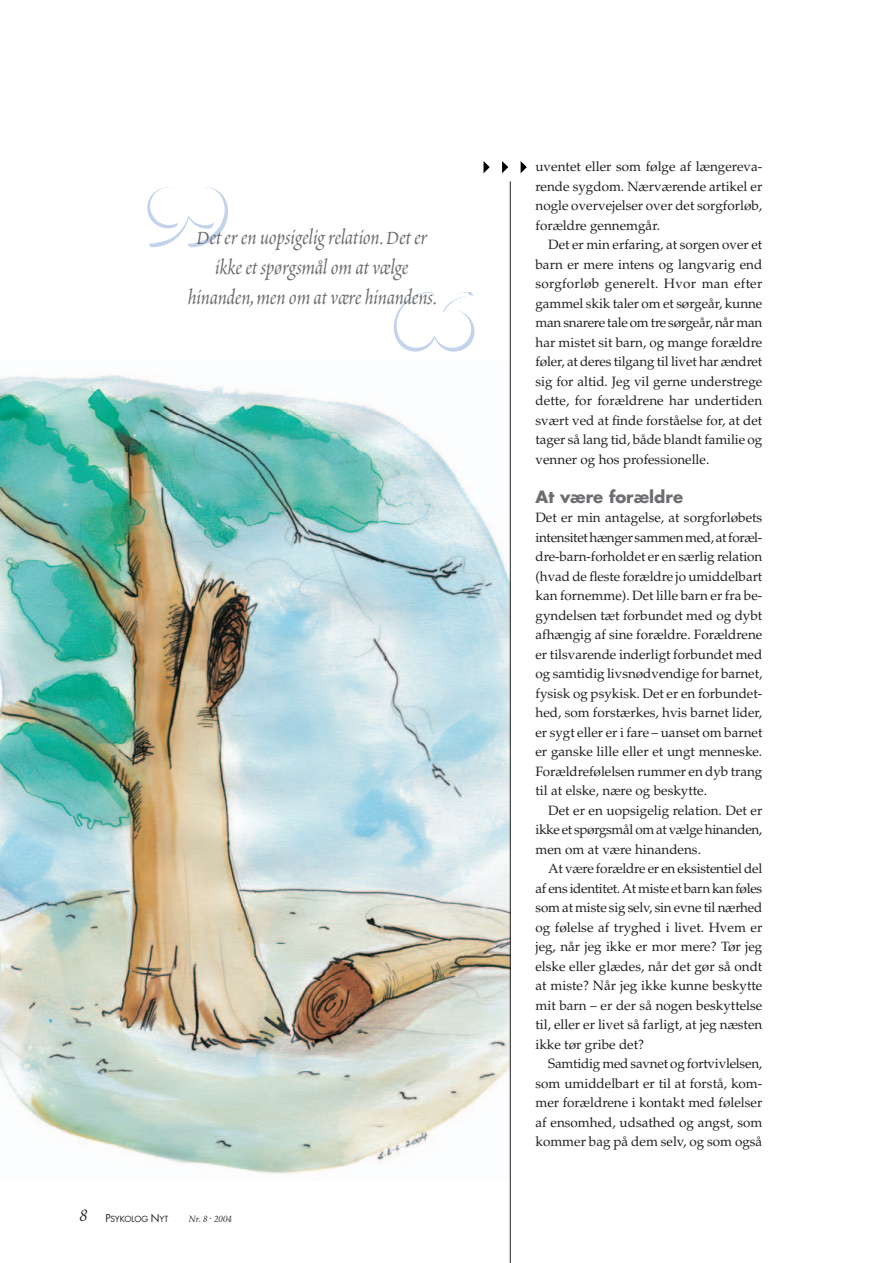
<style>
.page{position:relative;width:893px;height:1263px;background:#fff}
.page>*{position:absolute;margin:0;border:0;box-sizing:border-box;transform-origin:0 0}
.t1{font:24px/30px "Poetica Chancery I";color:#6d6e71;text-align:center}
.t2{font:700 16.5px "Futura";color:#6d6e71}
.t3{font:13.5px/19.5px "Palatino";color:#231f20;text-align:justify}
.t4{font:italic 9px "Palatino";color:#231f20}
.t5{font:8.25px "Futura";color:#231f20}
.s1{font-family:"Palatino";font-style:italic;font-size:16.5px}
.s2{font-size:10.5px}
</style>
<div class="page">
<img style="left:0;top:361px;width:510px;height:819px">
<hr style="left:510px;top:181px;width:1px;height:1082px;background:#231f20">
<svg style="left:484px;top:161px;width:6px;height:12px"></svg>
<svg style="left:502px;top:161px;width:6px;height:12px"></svg>
<svg style="left:521px;top:161px;width:6px;height:12px"></svg>
<h1 class="t1" style="left:188px;top:224px;width:251px">Det er en uopsigelig relation. Det er ikke et spørgsmål om at vælge hinanden, men om at være hinandens.</h1>
<p class="t5" style="left:80px;top:1215px;width:90px"><span class="s1">8</span> <span class="s2">P</span>SYKOLOG <span class="s2">N</span>YT</p>
<p class="t4" style="left:189px;top:1215px;width:45px">Nr. 8 <sup>.</sup> 2004</p>
<p class="t3" style="left:535px;top:158px;width:228px">uventet eller som følge af længereva&shy;rende sygdom. Nærværende artikel er nogle overvejelser over det sorgforløb, forældre gennemgår.</p>
<p class="t3" style="left:535px;top:236px;width:228px;text-indent:13px">Det er min erfaring, at sorgen over et barn er mere intens og langvarig end sorgforløb generelt. Hvor man efter gammel skik taler om et sørgeår, kunne man snarere tale om tre sørgeår, når man har mistet sit barn, og mange forældre føler, at deres tilgang til livet har ændret sig for altid. Jeg vil gerne understrege dette, for forældrene har undertiden svært ved at finde forståelse for, at det tager så lang tid, både blandt familie og venner og hos professionelle.</p>
<p class="t2" style="left:535px;top:489px;width:149px">At være forældre</p>
<p class="t3" style="left:535px;top:509px;width:228px">Det er min antagelse, at sorgforløbets intensitet hænger sammen med, at foræl&shy;dre-barn-forholdet er en særlig relation (hvad de fleste forældre jo umiddelbart kan fornemme). Det lille barn er fra be&shy;gyndelsen tæt forbundet med og dybt afhængig af sine forældre. Forældrene er tilsvarende inderligt forbundet med og samtidig livsnødvendige for barnet, fysisk og psykisk. Det er en forbundet&shy;hed, som forstærkes, hvis barnet lider, er sygt eller er i fare – uanset om barnet er ganske lille eller et ungt menneske.<br>Forældrefølelsen rummer en dyb trang til at elske, nære og beskytte.</p>
<p class="t3" style="left:535px;top:802px;width:228px;text-indent:13px">Det er en uopsigelig relation. Det er ikke et spørgsmål om at vælge hinanden, men om at være hinandens.</p>
<p class="t3" style="left:535px;top:860px;width:228px;text-indent:13px">At være forældre er en eksistentiel del af ens identitet. At miste et barn kan føles som at miste sig selv, sin evne til nærhed og følelse af tryghed i livet. Hvem er jeg, når jeg ikke er mor mere? Tør jeg elske eller glædes, når det gør så ondt at miste? Når jeg ikke kunne beskytte mit barn – er der så nogen beskyttelse til, eller er livet så farligt, at jeg næsten ikke tør gribe det?</p>
<p class="t3" style="left:535px;top:1055px;width:228px;text-indent:13px">Samtidig med savnet og fortvivlelsen, som umiddelbart er til at forstå, kom&shy;mer forældrene i kontakt med følelser af ensomhed, udsathed og angst, som kommer bag på dem selv, og som også</p>
</div>
